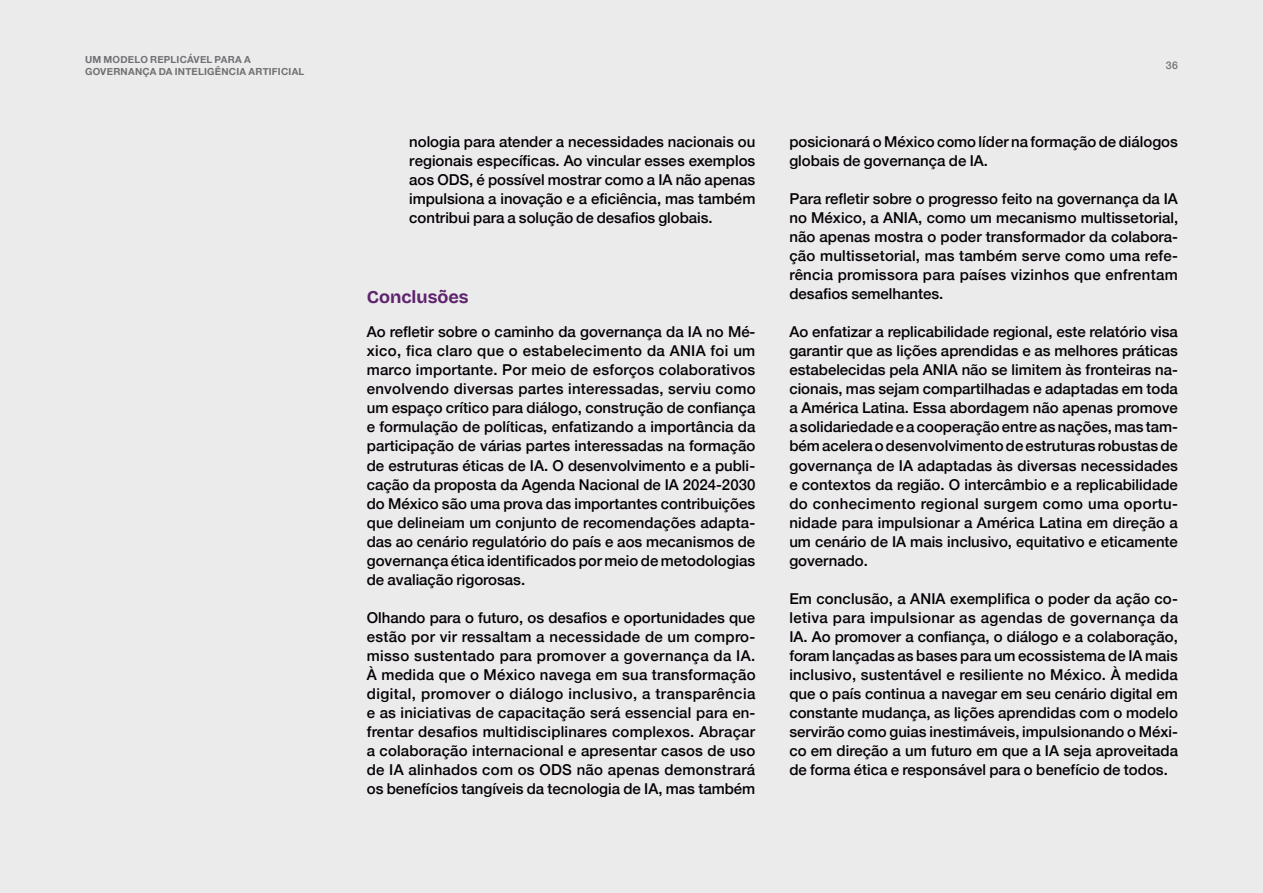
<style>
.page{position:relative;width:1263px;height:893px;background:#ebebeb}
.page>*{position:absolute;margin:0;border:0;box-sizing:border-box;transform-origin:0 0}
.t1{font:800 18px "Bricolage Grotesque 96 pt";color:#5e246e}
.t2{font:500 15px/19px "Helvetica Neue";color:#050005;text-align:justify}
.t3{font:500 10.5px "Helvetica Neue";color:#717074}
.t4{font:700 9.75px/11.7px "Helvetica Neue";letter-spacing:.025em;color:#717074}
</style>
<div class="page">
<p class="t4" style="left:85px;top:54px;width:221px">UM MODELO REPLICÁVEL PARA A<br>GOVERNANÇA DA INTELIGÊNCIA ARTIFICIAL</p>
<p class="t3" style="left:1166px;top:57px;width:14px">36</p>
<p class="t2" style="left:409px;top:131px;width:348px">nologia para atender a necessidades nacionais ou regionais específicas. Ao vincular esses exemplos aos ODS, é possível mostrar como a IA não apenas impulsiona a inovação e a eficiência, mas também contribui para a solução de desafios globais.</p>
<p class="t1" style="left:367px;top:284px;width:103px">Conclusões</p>
<p class="t2" style="left:367px;top:321px;width:390px">Ao refletir sobre o caminho da governança da IA no Mé&shy;xico, fica claro que o estabelecimento da ANIA foi um marco importante. Por meio de esforços colaborativos envolvendo diversas partes interessadas, serviu como um espaço crítico para diálogo, construção de confiança e formulação de políticas, enfatizando a importância da participação de várias partes interessadas na formação de estruturas éticas de IA. O desenvolvimento e a publi&shy;cação da proposta da Agenda Nacional de IA 2024-2030 do México são uma prova das importantes contribuições que delineiam um conjunto de recomendações adapta&shy;das ao cenário regulatório do país e aos mecanismos de governança ética identificados por meio de metodologias de avaliação rigorosas.</p>
<p class="t2" style="left:367px;top:607px;width:390px">Olhando para o futuro, os desafios e oportunidades que estão por vir ressaltam a necessidade de um compro&shy;misso sustentado para promover a governança da IA.<br>À medida que o México navega em sua transformação digital, promover o diálogo inclusivo, a transparência e as iniciativas de capacitação será essencial para en&shy;frentar desafios multidisciplinares complexos. Abraçar a colaboração internacional e apresentar casos de uso de IA alinhados com os ODS não apenas demonstrará os benefícios tangíveis da tecnologia de IA, mas também</p>
<p class="t2" style="left:789px;top:131px;width:390px">posicionará o México como líder na formação de diálogos globais de governança de IA.</p>
<p class="t2" style="left:789px;top:188px;width:390px">Para refletir sobre o progresso feito na governança da IA no México, a ANIA, como um mecanismo multissetorial, não apenas mostra o poder transformador da colabora&shy;ção multissetorial, mas também serve como uma refe&shy;rência promissora para países vizinhos que enfrentam desafios semelhantes.</p>
<p class="t2" style="left:789px;top:321px;width:390px">Ao enfatizar a replicabilidade regional, este relatório visa garantir que as lições aprendidas e as melhores práticas estabelecidas pela ANIA não se limitem às fronteiras na&shy;cionais, mas sejam compartilhadas e adaptadas em toda a América Latina. Essa abordagem não apenas promove a solidariedade e a cooperação entre as nações, mas tam&shy;bém acelera o desenvolvimento de estruturas robustas de governança de IA adaptadas às diversas necessidades e contextos da região. O intercâmbio e a replicabilidade do conhecimento regional surgem como uma oportu&shy;nidade para impulsionar a América Latina em direção a um cenário de IA mais inclusivo, equitativo e eticamente governado.</p>
<p class="t2" style="left:789px;top:588px;width:390px">Em conclusão, a ANIA exemplifica o poder da ação co&shy;letiva para impulsionar as agendas de governança da IA. Ao promover a confiança, o diálogo e a colaboração, foram lançadas as bases para um ecossistema de IA mais inclusivo, sustentável e resiliente no México. À medida que o país continua a navegar em seu cenário digital em constante mudança, as lições aprendidas com o modelo servirão como guias inestimáveis, impulsionando o Méxi&shy;co em direção a um futuro em que a IA seja aproveitada de forma ética e responsável para o benefício de todos.</p>
</div>
